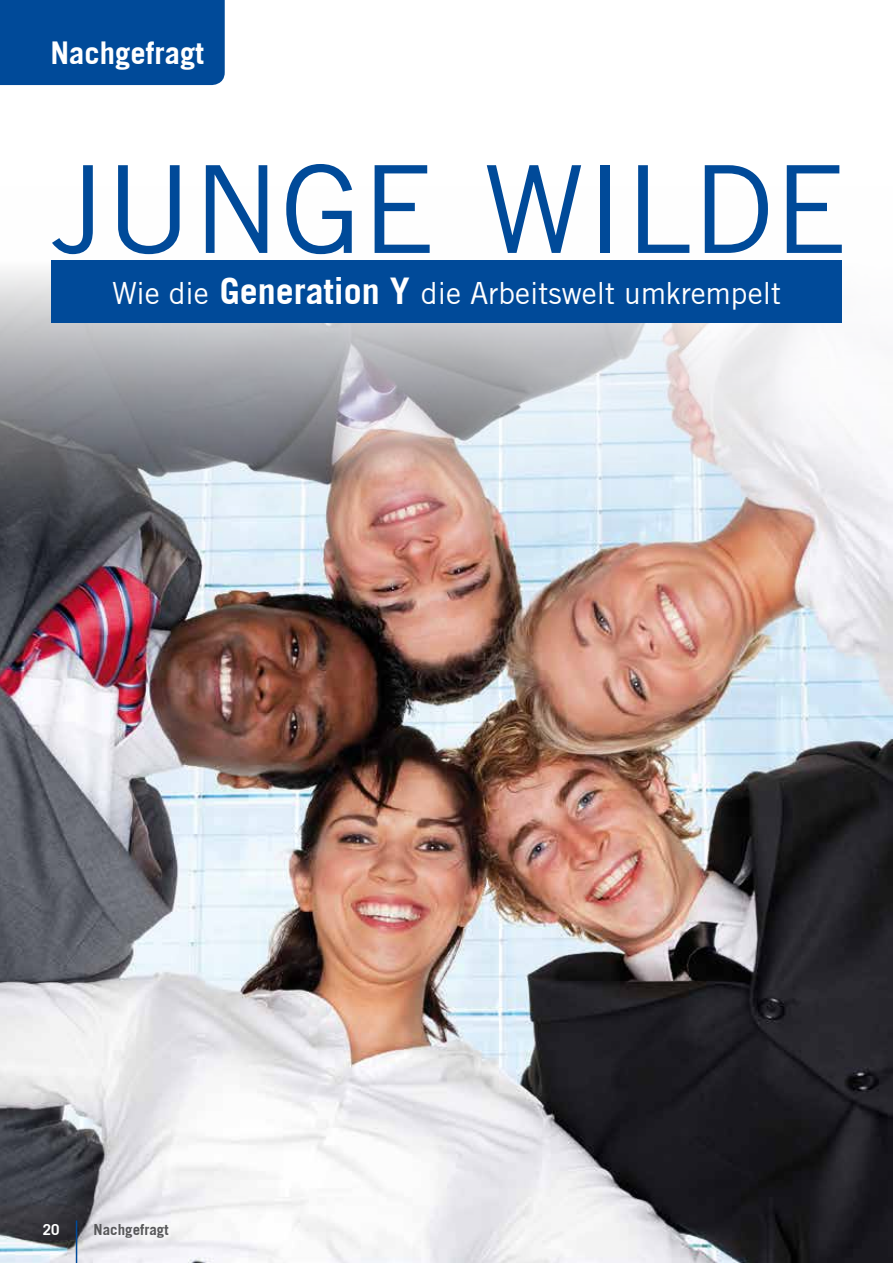
<style>
.page{position:relative;width:893px;height:1263px;background:#fff}
.page>*{position:absolute;margin:0;border:0;box-sizing:border-box;transform-origin:0 0}
.t1{font:121.5px "Trade Gothic";color:#004a99}
.t2{font:700 30.75px "Trade Gothic";color:#fff}
.t3{font:30px "Trade Gothic";color:#fff}
.t4{font:700 15px "Trade Gothic";color:#58585a}
.t5{font:700 15px "Trade Gothic";color:#fff}
.s1{font-weight:700;font-size:36px}
</style>
<div class="page">
<img style="left:0;top:271px;width:893px;height:992px">
<hr style="left:76px;top:1220px;width:1px;height:43px;background:#004a99">
<div style="left:51px;top:260px;width:791px;height:62px;background:#004a99"></div>
<div style="left:0;top:0;width:225px;height:85px;background:#004a99"></div>
<p class="t2" style="left:50px;top:34px;width:155px">Nachgefragt</p>
<h1 class="t1" style="left:51px;top:136px;width:798px">JUNGE WILDE</h1>
<p class="t3" style="left:112px;top:275px;width:670px">Wie die <span class="s1">Generation Y</span> die Arbeitswelt umkrempelt</p>
<p class="t5" style="left:43px;top:1220px;width:18px">20</p>
<p class="t4" style="left:94px;top:1220px;width:76px">Nachgefragt</p>
</div>
